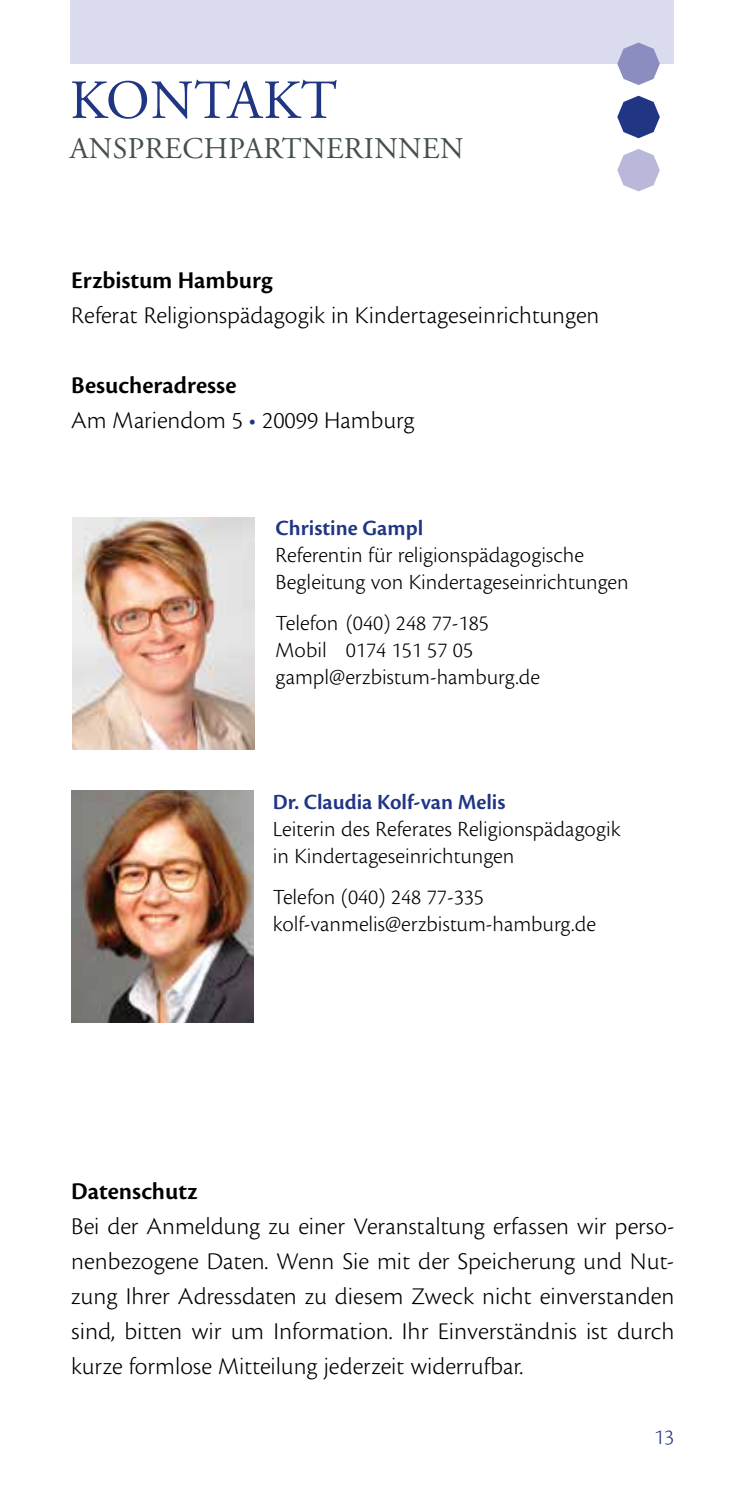
<style>
.page{position:relative;width:745px;height:1489px;background:#fff}
.page>*{position:absolute;margin:0;border:0;box-sizing:border-box;transform-origin:0 0}
.t1{font:55px "Adobe Garamond Pro";letter-spacing:.015em;color:#203584}
.t2{font:30px "Adobe Garamond Pro";letter-spacing:.015em;color:#444f50}
.t3{font:25px/35px "Cronos Pro Lt Capt";color:#000;text-align:justify}
.t4{font:600 25px "Cronos Pro";color:#000}
.t5{font:22.5px/27px "Cronos Pro Lt Capt";color:#000}
.t6{font:600 22.5px "Cronos Pro";color:#203584}
.t7{font:300 22.5px "Cronos Pro";color:#203584}
.s1{color:#203584}
</style>
<div class="page">
<div style="left:71px;top:0;width:602px;height:64px;background:#dbdbee"></div>
<img style="left:71px;top:791px;width:182px;height:231px">
<img style="left:72px;top:517px;width:182px;height:232px">
<svg style="left:617px;top:43px;width:42px;height:42px"></svg>
<svg style="left:617px;top:96px;width:42px;height:42px"></svg>
<svg style="left:617px;top:149px;width:42px;height:42px"></svg>
<h1 class="t1" style="left:70px;top:67px;width:268px">KONTAKT</h1>
<p class="t2" style="left:70px;top:130px;width:395px">ANSPRECHPARTNERINNEN</p>
<p class="t4" style="left:71px;top:266px;width:202px">Erzbistum Hamburg</p>
<p class="t3" style="left:71px;top:298px;width:529px">Referat Religionspädagogik in Kindertageseinrichtungen</p>
<p class="t4" style="left:71px;top:371px;width:167px">Besucheradresse</p>
<p class="t3" style="left:71px;top:403px;width:344px">Am Mariendom 5 <span class="s1">•</span> 20099 Hamburg</p>
<p class="t6" style="left:275px;top:515px;width:149px">Christine Gampl</p>
<p class="t5" style="left:275px;top:541px;width:354px">Referentin für religionspädagogische<br>Begleitung von Kindertageseinrichtungen</p>
<p class="t5" style="left:275px;top:609px;width:266px">Telefon (040) 248 77-185<br>Mobil 0174 151 57 05 gampl@erzbistum-hamburg.de</p>
<p class="t6" style="left:272px;top:788px;width:234px">Dr. Claudia Kolf-van Melis</p>
<p class="t5" style="left:272px;top:815px;width:349px">Leiterin des Referates Religionspädagogik in Kindertageseinrichtungen</p>
<p class="t5" style="left:272px;top:883px;width:324px">Telefon (040) 248 77-335 kolf-vanmelis@erzbistum-hamburg.de</p>
<p class="t4" style="left:71px;top:1176px;width:128px">Datenschutz</p>
<p class="t3" style="left:71px;top:1208px;width:604px">Bei der Anmeldung zu einer Veranstaltung erfassen wir perso&shy;nenbezogene Daten. Wenn Sie mit der Speicherung und Nut&shy;zung Ihrer Adressdaten zu diesem Zweck nicht einverstanden sind, bitten wir um Information. Ihr Einverständnis ist durch kurze formlose Mitteilung jederzeit widerrufbar.</p>
<p class="t7" style="left:653px;top:1423px;width:21px">13</p>
</div>
